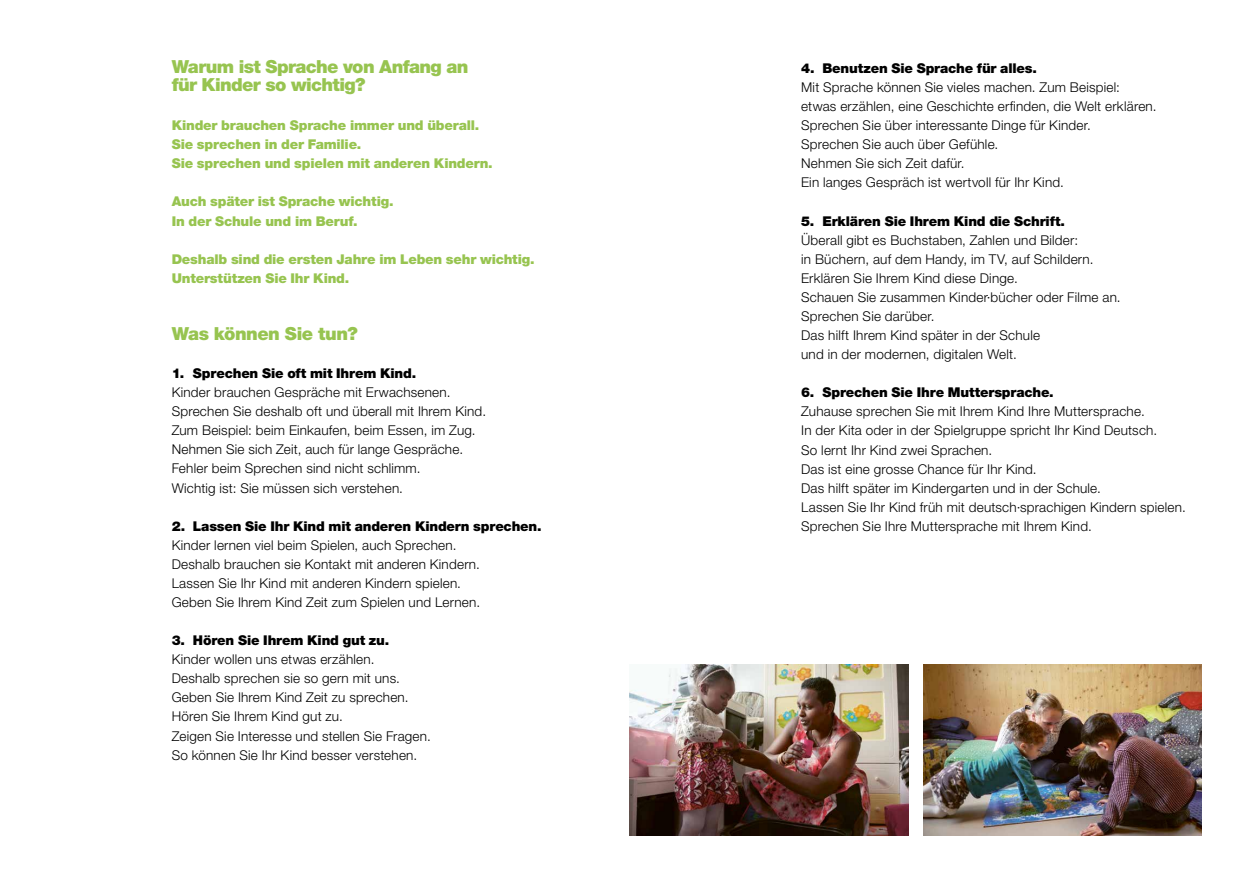
<style>
.page{position:relative;width:1259px;height:893px;background:#fff}
.page>*{position:absolute;margin:0;border:0;box-sizing:border-box;transform-origin:0 0}
.t1{font:900 18px/18px "Helvetica Neue LT Pro";letter-spacing:-.035em;color:#97c450}
.t2{font:300 13.5px/19px "Helvetica Neue LT Pro";letter-spacing:.015em;color:#000}
.t3{font:900 13.5px/19px "Helvetica Neue LT Pro";letter-spacing:-.015em;color:#97c450}
.t4{font:900 13.5px "Helvetica Neue LT Pro";letter-spacing:-.01em;color:#000}
</style>
<div class="page">
<img style="left:629px;top:664px;width:279px;height:172px">
<img style="left:923px;top:664px;width:278px;height:172px">
<h1 class="t1" style="left:172px;top:57px;width:298px">Warum ist Sprache von Anfang an für Kinder so wichtig?</h1>
<p class="t3" style="left:172px;top:116px;width:322px">Kinder brauchen Sprache immer und überall.<br>Sie sprechen in der Familie.<br>Sie sprechen und spielen mit anderen Kindern.</p>
<p class="t3" style="left:172px;top:192px;width:223px">Auch später ist Sprache wichtig.<br>In der Schule und im Beruf.</p>
<p class="t3" style="left:172px;top:249px;width:365px">Deshalb sind die ersten Jahre im Leben sehr wichtig.<br>Unterstützen Sie Ihr Kind.</p>
<h1 class="t1" style="left:172px;top:324px;width:187px">Was können Sie tun?</h1>
<p class="t4" style="left:172px;top:365px;width:246px">1. Sprechen Sie oft mit Ihrem Kind.</p>
<p class="t2" style="left:172px;top:383px;width:316px">Kinder brauchen Gespräche mit Erwachsenen.<br>Sprechen Sie deshalb oft und überall mit Ihrem Kind.<br>Zum Beispiel: beim Einkaufen, beim Essen, im Zug.<br>Nehmen Sie sich Zeit, auch für lange Gespräche.<br>Fehler beim Sprechen sind nicht schlimm.<br>Wichtig ist: Sie müssen sich verstehen.</p>
<p class="t4" style="left:172px;top:518px;width:371px">2. Lassen Sie Ihr Kind mit anderen Kindern sprechen.</p>
<p class="t2" style="left:172px;top:535px;width:310px">Kinder lernen viel beim Spielen, auch Sprechen.<br>Deshalb brauchen sie Kontakt mit anderen Kindern.<br>Lassen Sie Ihr Kind mit anderen Kindern spielen.<br>Geben Sie Ihrem Kind Zeit zum Spielen und Lernen.</p>
<p class="t4" style="left:172px;top:632px;width:219px">3. Hören Sie Ihrem Kind gut zu.</p>
<p class="t2" style="left:172px;top:650px;width:261px">Kinder wollen uns etwas erzählen.<br>Deshalb sprechen sie so gern mit uns.<br>Geben Sie Ihrem Kind Zeit zu sprechen.<br>Hören Sie Ihrem Kind gut zu.<br>Zeigen Sie Interesse und stellen Sie Fragen.<br>So können Sie Ihr Kind besser verstehen.</p>
<p class="t4" style="left:801px;top:60px;width:237px">4. Benutzen Sie Sprache für alles.</p>
<p class="t2" style="left:801px;top:77px;width:357px">Mit Sprache können Sie vieles machen. Zum Beispiel: etwas erzählen, eine Geschichte erfinden, die Welt erklären.<br>Sprechen Sie über interessante Dinge für Kinder.<br>Sprechen Sie auch über Gefühle.<br>Nehmen Sie sich Zeit dafür.<br>Ein langes Gespräch ist wertvoll für Ihr Kind.</p>
<p class="t4" style="left:801px;top:213px;width:265px">5. Erklären Sie Ihrem Kind die Schrift.</p>
<p class="t2" style="left:801px;top:230px;width:321px">Überall gibt es Buchstaben, Zahlen und Bilder:<br>in Büchern, auf dem Handy, im TV, auf Schildern.<br>Erklären Sie Ihrem Kind diese Dinge.<br>Schauen Sie zusammen Kinder·bücher oder Filme an.<br>Sprechen Sie darüber.<br>Das hilft Ihrem Kind später in der Schule<br>und in der modernen, digitalen Welt.</p>
<p class="t4" style="left:801px;top:384px;width:254px">6. Sprechen Sie Ihre Muttersprache.</p>
<p class="t2" style="left:801px;top:402px;width:386px">Zuhause sprechen Sie mit Ihrem Kind Ihre Muttersprache.<br>In der Kita oder in der Spielgruppe spricht Ihr Kind Deutsch.<br>So lernt Ihr Kind zwei Sprachen.<br>Das ist eine grosse Chance für Ihr Kind.<br>Das hilft später im Kindergarten und in der Schule.<br>Lassen Sie Ihr Kind früh mit deutsch·sprachigen Kindern spielen.<br>Sprechen Sie Ihre Muttersprache mit Ihrem Kind.</p>
</div>
